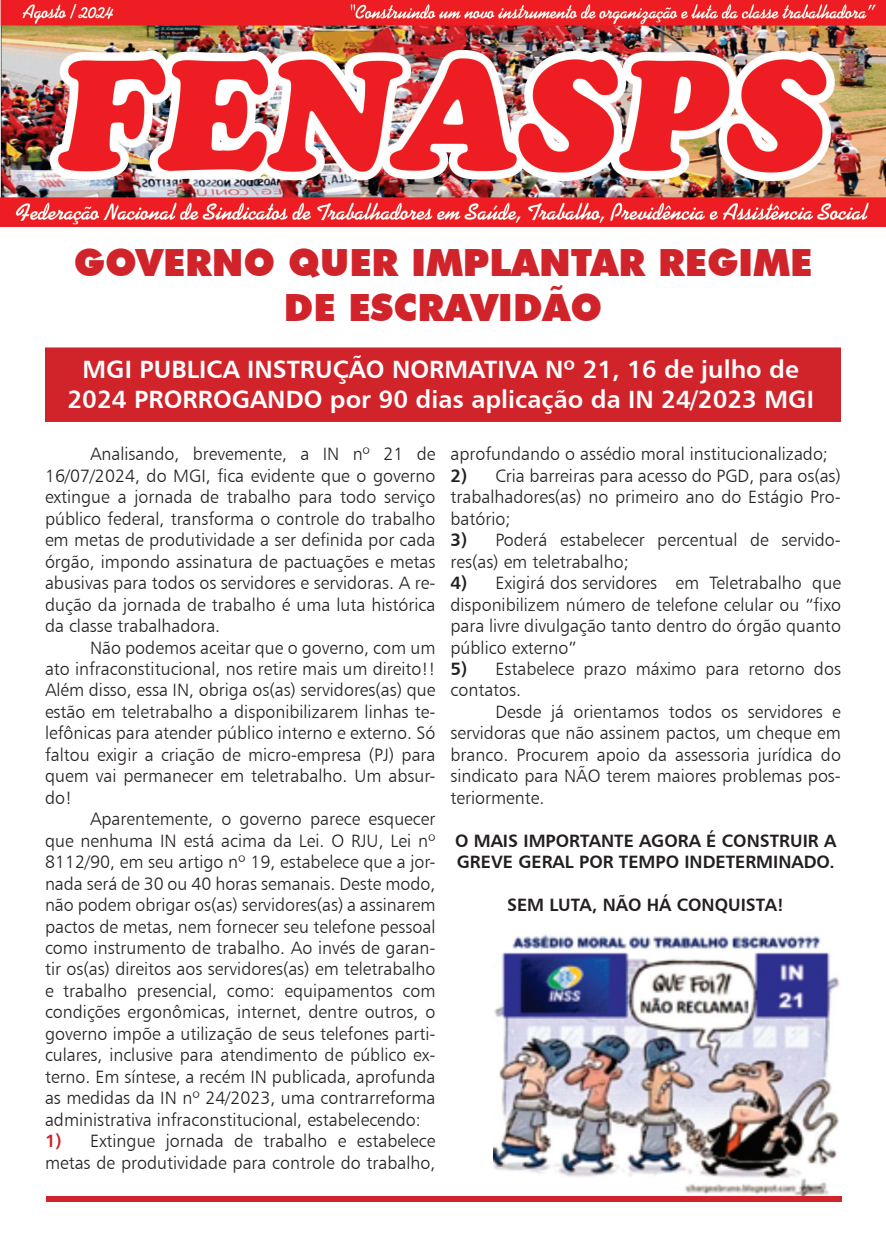
<style>
.page{position:relative;width:886px;height:1241px;background:#fff}
.page>*{position:absolute;margin:0;border:0;box-sizing:border-box;transform-origin:0 0}
.t1{font:900 37.5px/45px "Futura BT";color:#d1232a;text-align:center}
.t2{font:25px/30px "Humanist 777 BT Bold B";color:#fff;text-align:center}
.t3{font:17.88px/21.5px "Humanist 777 BT Light B";color:#231f20;text-align:justify}
.t4{font:17.88px/21.5px "Humanist 777 BT Bold B";color:#231f20}
.s1{font-family:"Humanist 777 BT Bold B";color:#c8242b}
.s2{font-family:"Humanist 777 BT Bold B"}
</style>
<div class="page">
<div style="left:46px;top:1195px;width:796px;height:5px;background:#d1232a"></div>
<img style="left:0;top:0;width:886px;height:227px">
<div style="left:45px;top:347px;width:796px;height:75px;background:#d1232a;border:1px solid #c8242b"></div>
<img style="left:493px;top:934px;width:347px;height:261px">
<h1 class="t1" style="left:74px;top:240px;width:740px">GOVERNO QUER IMPLANTAR REGIME<br>DE ESCRAVIDÃO</h1>
<h2 class="t2" style="left:67px;top:354px;width:748px">MGI PUBLICA INSTRUÇÃO NORMATIVA Nº 21, 16 de julho de<br>2024 PRORROGANDO por 90 dias aplicação da IN 24/2023 MGI</h2>
<p class="t3" style="left:45px;top:443px;width:392px;text-indent:45px">Analisando, brevemente, a IN nº 21 de 16/07/2024, do MGI, fica evidente que o governo extingue a jornada de trabalho para todo serviço público federal, transforma o controle do trabalho em metas de produtividade a ser definida por cada órgão, impondo assinatura de pactuações e metas abusivas para todos os servidores e servidoras. A re&shy;dução da jornada de trabalho é uma luta histórica da classe trabalhadora.</p>
<p class="t3" style="left:45px;top:636px;width:392px;text-indent:45px">Não podemos aceitar que o governo, com um ato infraconstitucional, nos retire mais um direito!!<br>Além disso, essa IN, obriga os(as) servidores(as) que estão em teletrabalho a disponibilizarem linhas te&shy;lefônicas para atender público interno e externo. Só faltou exigir a criação de micro-empresa (PJ) para quem vai permanecer em teletrabalho. Um absur&shy;do!</p>
<p class="t3" style="left:45px;top:807px;width:392px;text-indent:45px">Aparentemente, o governo parece esquecer que nenhuma IN está acima da Lei. O RJU, Lei nº 8112/90, em seu artigo nº 19, estabelece que a jor&shy;nada será de 30 ou 40 horas semanais. Deste modo, não podem obrigar os(as) servidores(as) a assinarem pactos de metas, nem fornecer seu telefone pessoal como instrumento de trabalho. Ao invés de garan&shy;tir os(as) direitos aos servidores(as) em teletrabalho e trabalho presencial, como: equipamentos com condições ergonômicas, internet, dentre outros, o governo impõe a utilização de seus telefones parti&shy;culares, inclusive para atendimento de público ex&shy;terno. Em síntese, a recém IN publicada, aprofunda as medidas da IN nº 24/2023, uma contrarreforma administrativa infraconstitucional, estabelecendo:</p>
<p class="t3" style="left:45px;top:1129px;width:392px"><span class="s1">1)</span> Extingue jornada de trabalho e estabelece metas de produtividade para controle do trabalho,</p>
<p class="t3" style="left:450px;top:443px;width:379px">aprofundando o assédio moral institucionalizado;</p>
<p class="t3" style="left:450px;top:464px;width:392px"><span class="s2">2)</span> Cria barreiras para acesso do PGD, para os(as) trabalhadores(as) no primeiro ano do Estágio Pro&shy;batório;</p>
<p class="t3" style="left:450px;top:529px;width:392px"><span class="s2">3)</span> Poderá estabelecer percentual de servido&shy;res(as) em teletrabalho;</p>
<p class="t3" style="left:450px;top:571px;width:392px"><span class="s2">4)</span> Exigirá dos servidores em Teletrabalho que disponibilizem número de telefone celular ou “fixo para livre divulgação tanto dentro do órgão quanto público externo”</p>
<p class="t3" style="left:450px;top:657px;width:392px"><span class="s2">5)</span> Estabelece prazo máximo para retorno dos contatos.</p>
<p class="t3" style="left:450px;top:700px;width:392px;text-indent:45px">Desde já orientamos todos os servidores e servidoras que não assinem pactos, um cheque em branco. Procurem apoio da assessoria jurídica do sindicato para NÃO terem maiores problemas pos&shy;teriormente.</p>
<p class="t4" style="left:455px;top:829px;width:383px">O MAIS IMPORTANTE AGORA É CONSTRUIR A<br>GREVE GERAL POR TEMPO INDETERMINADO.</p>
<p class="t4" style="left:507px;top:893px;width:279px">SEM LUTA, NÃO HÁ CONQUISTA!</p>
</div>
